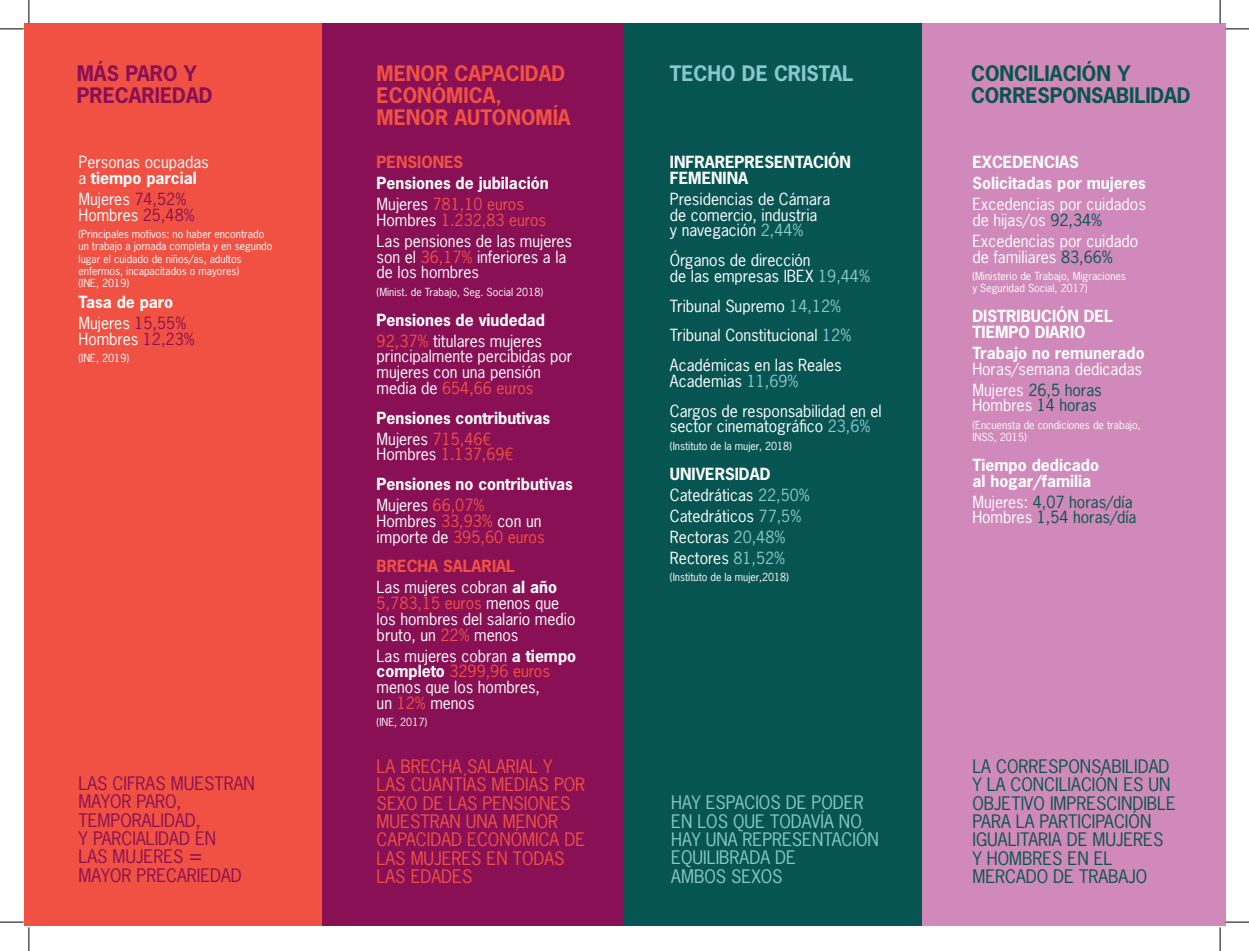
<style>
.page{position:relative;width:1249px;height:951px;background:#fff}
.page>*{position:absolute;margin:0;border:0;box-sizing:border-box;transform-origin:0 0}
.t1{font:700 20.12px/21.9px "News Gothic Std";color:#f05143}
.t2{font:700 20.12px/21.9px "News Gothic Std";letter-spacing:-.005em;color:#075553}
.t3{font:700 20.12px/21.9px "News Gothic Std";color:#891054}
.t4{font:700 20.12px "News Gothic Std";color:#89c7ce}
.t5{font:17.5px/18.4px "News Gothic Std";color:#075553}
.t6{font:17.5px/18.4px "News Gothic Std";color:#f05143}
.t7{font:17.5px/18.4px "News Gothic Std";color:#891054}
.t8{font:17.5px/18.4px "News Gothic Std";color:#89c7ce}
.t9{font:15.75px/15.8px "News Gothic Std";color:#fff}
.t10{font:700 15.75px/21px "News Gothic Std";color:#fff}
.t11{font:15.75px/15.8px "News Gothic Std";color:#075553}
.t12{font:700 15.75px "News Gothic Std";color:#f05143}
.t13{font:10.5px/12.2px "News Gothic Std";color:#fff}
.s1{font-weight:700}
.s2{color:#891054}
.s3{font-weight:400}
.s4{font-weight:400;color:#891054}
.s5{font-size:21.88px}
.s6{font-weight:400;color:#f05143}
.s7{color:#f05143}
.s8{font-weight:700;color:#f05143}
.s9{color:#89c7ce}
.s10{color:#075553}
.s11{color:#fff}
</style>
<div class="page">
<div style="left:24px;top:24px;width:301px;height:902px;background:#f05143"></div>
<div style="left:322px;top:24px;width:303px;height:902px;background:#891054"></div>
<div style="left:623px;top:24px;width:299px;height:902px;background:#075553"></div>
<div style="left:921px;top:24px;width:303px;height:902px;background:#d089ba"></div>
<svg style="left:0;top:0;width:30px;height:30px"></svg>
<svg style="left:0;top:921px;width:30px;height:30px"></svg>
<svg style="left:1219px;top:0;width:29px;height:30px"></svg>
<svg style="left:1219px;top:921px;width:29px;height:30px"></svg>
<p class="t3" style="left:77px;top:62px;width:137px">MÁS PARO Y<br>PRECARIEDAD</p>
<p class="t9" style="left:79px;top:154px;width:132px">Personas ocupadas a <span class="s1">tiempo parcial</span></p>
<p class="t9" style="left:79px;top:191px;width:118px">Mujeres <span class="s2">74,52%<br></span>Hombres <span class="s2">25,48%</span></p>
<p class="t13" style="left:79px;top:228px;width:195px">(Principales motivos: no haber encontrado un trabajo a jornada completa y en segundo lugar el cuidado de niños/as, adultos enfermos, incapacitados o mayores)<br>(INE, 2019)</p>
<p class="t10" style="left:79px;top:291px;width:109px">Tasa de paro<br><span class="s3">Mujeres</span> <span class="s4">15,55%</span></p>
<p class="t9" style="left:79px;top:331px;width:118px">Hombres <span class="s2">12,23%</span></p>
<p class="t13" style="left:79px;top:352px;width:52px">(INE, 2019)</p>
<p class="t7" style="left:79px;top:774px;width:178px">LAS CIFRAS MUESTRAN<br>MAYOR PARO,<br>TEMPORALIDAD,<br>Y PARCIALIDAD EN<br>LAS MUJERES <span class="s5">=<br></span>MAYOR PRECARIEDAD</p>
<p class="t1" style="left:376px;top:62px;width:195px">MENOR CAPACIDAD<br>ECONÓMICA,<br>MENOR AUTONOMÍA</p>
<p class="t2" style="left:971px;top:62px;width:221px">CONCILIACIÓN Y<br>CORRESPONSABILIDAD</p>
<p class="t4" style="left:670px;top:60px;width:185px">TECHO DE CRISTAL</p>
<p class="t12" style="left:376px;top:152px;width:88px">PENSIONES</p>
<p class="t10" style="left:376px;top:172px;width:174px">Pensiones de jubilación<br><span class="s3">Mujeres</span> <span class="s6">781,10 euros</span></p>
<p class="t9" style="left:376px;top:209px;width:197px;line-height:21px">Hombres <span class="s7">1.232,83 euros<br></span>Las pensiones de las mujeres</p>
<p class="t9" style="left:376px;top:248px;width:191px">son el <span class="s7">36,17%</span> inferiores a la de los hombres</p>
<p class="t13" style="left:376px;top:286px;width:168px">(Minist. de Trabajo, Seg. Social 2018)</p>
<p class="t10" style="left:376px;top:309px;width:170px">Pensiones de viudedad<br><span class="s6">92,37%</span> <span class="s3">titulares mujeres</span></p>
<p class="t9" style="left:376px;top:348px;width:197px">principalmente percibidas por mujeres con una pensión media de <span class="s7">654,66 euros</span></p>
<p class="t10" style="left:376px;top:407px;width:175px">Pensiones contributivas<br><span class="s3">Mujeres</span> <span class="s6">715,46€</span></p>
<p class="t10" style="left:376px;top:439px;width:198px;line-height:29.8px"><span class="s3">Hombres</span> <span class="s6">1.137,69€<br></span>Pensiones no contributivas</p>
<p class="t9" style="left:376px;top:497px;width:169px">Mujeres <span class="s7">66,07%<br></span>Hombres <span class="s7">33,93%</span> con un importe de <span class="s7">395,60 euros</span></p>
<p class="t9" style="left:376px;top:556px;width:182px;line-height:21px"><span class="s8">BRECHA SALARIAL<br></span>Las mujeres cobran <span class="s1">al año</span></p>
<p class="t9" style="left:376px;top:595px;width:200px"><span class="s7">5,783,15 euros</span> menos que los hombres del salario medio bruto, un <span class="s7">22%</span> menos</p>
<p class="t9" style="left:376px;top:647px;width:201px">Las mujeres cobran <span class="s1">a tiempo completo</span> <span class="s7">3299,96 euros </span>menos que los hombres,<br>un <span class="s7">12%</span> menos</p>
<p class="t13" style="left:376px;top:716px;width:52px">(INE, 2017)</p>
<p class="t6" style="left:376px;top:757px;width:210px">LA BRECHA SALARIAL Y<br>LAS CUANTÍAS MEDIAS POR<br>SEXO DE LAS PENSIONES<br>MUESTRAN UNA MENOR<br>CAPACIDAD ECONÓMICA DE<br>LAS MUJERES EN TODAS<br>LAS EDADES</p>
<p class="t10" style="left:670px;top:154px;width:182px;line-height:15.8px">INFRAREPRESENTACIÓN<br>FEMENINA</p>
<p class="t9" style="left:670px;top:191px;width:162px">Presidencias de Cámara de comercio, industria<br>y navegación <span class="s9">2,44%</span></p>
<p class="t9" style="left:670px;top:252px;width:201px">Órganos de dirección<br>de las empresas IBEX <span class="s9">19,44%</span></p>
<p class="t9" style="left:670px;top:291px;width:183px;line-height:29.8px">Tribunal Supremo <span class="s9">14,12%<br></span>Tribunal Constitucional <span class="s9">12%<br></span>Académicas en las Reales</p>
<p class="t9" style="left:670px;top:366px;width:213px;line-height:29.8px">Academias <span class="s9">11,69%<br></span>Cargos de responsabilidad en el</p>
<p class="t9" style="left:670px;top:418px;width:202px">sector cinematográfico <span class="s9">23,6%</span></p>
<p class="t13" style="left:670px;top:440px;width:123px">(Instituto de la mujer, 2018)</p>
<p class="t9" style="left:670px;top:463px;width:141px;line-height:21px"><span class="s1">UNIVERSIDAD<br></span>Catedráticas <span class="s9">22,50%<br></span>Catedráticos <span class="s9">77,5%<br></span>Rectoras <span class="s9">20,48%<br></span>Rectores <span class="s9">81,52%</span></p>
<p class="t13" style="left:670px;top:571px;width:120px">(Instituto de la mujer,2018)</p>
<p class="t8" style="left:671px;top:793px;width:209px">HAY ESPACIOS DE PODER<br>EN LOS QUE TODAVÍA NO<br>HAY UNA REPRESENTACIÓN<br>EQUILIBRADA DE<br>AMBOS SEXOS</p>
<p class="t10" style="left:972px;top:151px;width:175px">EXCEDENCIAS<br>Solicitadas por mujeres</p>
<p class="t9" style="left:972px;top:196px;width:175px">Excedencias por cuidados de hijas/os <span class="s10">92,34%</span></p>
<p class="t9" style="left:972px;top:233px;width:167px">Excedencias por cuidado de familiares <span class="s10">83,66%</span></p>
<p class="t13" style="left:972px;top:270px;width:155px">(Ministerio de Trabajo, Migraciones y Seguridad Social, 2017)</p>
<p class="t10" style="left:972px;top:308px;width:142px;line-height:15.8px">DISTRIBUCIÓN DEL<br>TIEMPO DIARIO</p>
<p class="t10" style="left:972px;top:342px;width:174px">Trabajo no remunerado</p>
<p class="t9" style="left:972px;top:358px;width:171px;line-height:21px">Horas/semana dedicadas<br>Mujeres <span class="s10">26,5 horas</span></p>
<p class="t9" style="left:972px;top:397px;width:126px">Hombres <span class="s10">14 horas</span></p>
<p class="t13" style="left:972px;top:419px;width:170px">(Encuensta de condiciones de trabajo,<br>INSS, 2015)</p>
<p class="t10" style="left:972px;top:457px;width:128px;line-height:15.8px">Tiempo dedicado al hogar/familia</p>
<p class="t11" style="left:972px;top:494px;width:165px"><span class="s11">Mujeres:</span> 4,07 horas/día<br><span class="s11">Hombres</span> 1,54 horas/día</p>
<p class="t5" style="left:972px;top:757px;width:205px">LA CORRESPONSABILIDAD<br>Y LA CONCILIACIÓN ES UN<br>OBJETIVO IMPRESCINDIBLE<br>PARA LA PARTICIPACIÓN<br>IGUALITARIA DE MUJERES<br>Y HOMBRES EN EL<br>MERCADO DE TRABAJO</p>
</div>
